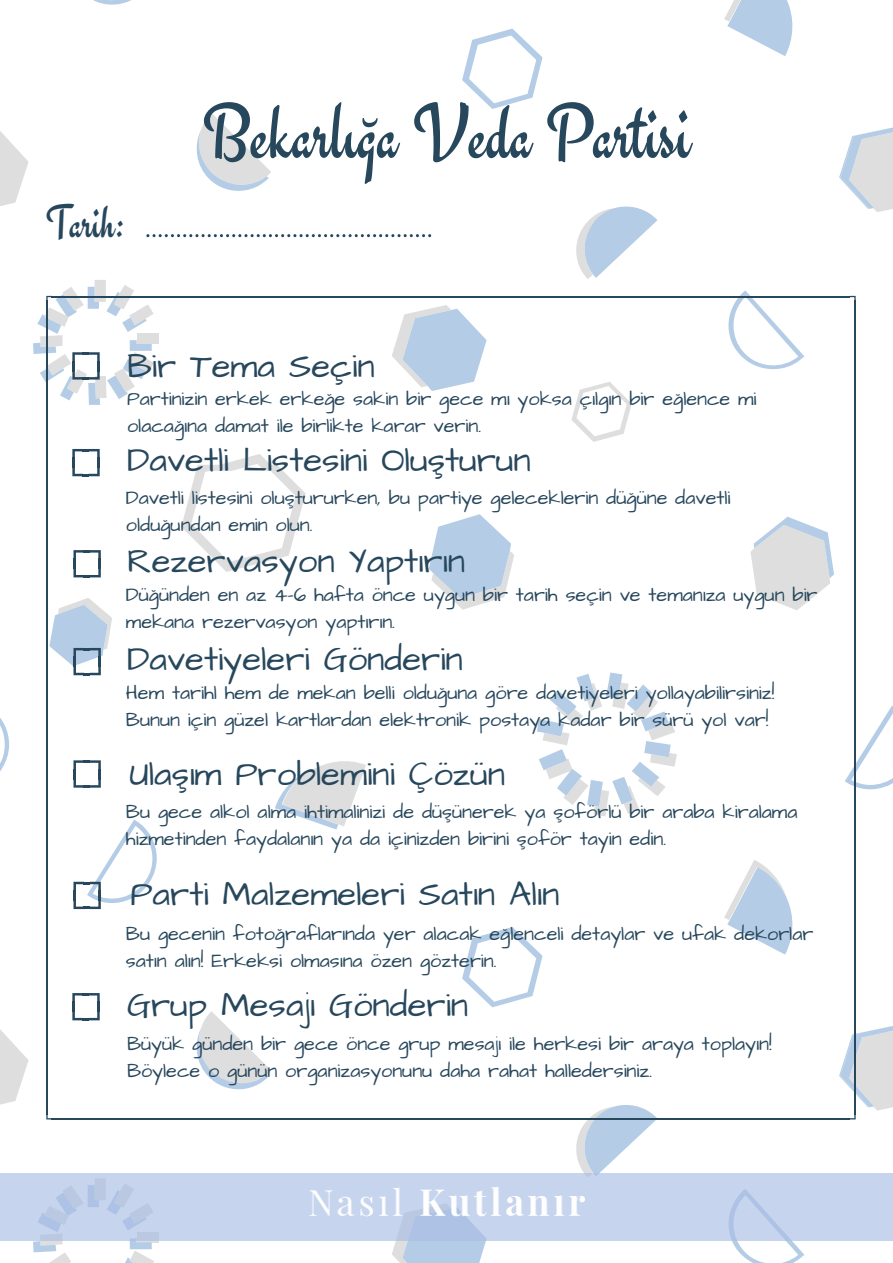
<style>
.page{position:relative;width:893px;height:1263px;background:#fff}
.page>*{position:absolute;margin:0;border:0;box-sizing:border-box;transform-origin:0 0}
.t1{font:79.35px "Engagement";color:#27475c}
.t2{font:47.25px "Engagement";color:#27475c}
.t3{font:34.65px "Architects Daughter";color:#27475c}
.t4{font:19.8px/27px "Architects Daughter";color:#27475c}
</style>
<div class="page">
<svg style="left:0;top:131px;width:29px;height:75px"></svg>
<svg style="left:571px;top:382px;width:60px;height:60px"></svg>
<div style="left:137px;top:333px;width:22px;height:11px;background:#dedede"></div>
<svg style="left:392px;top:305px;width:94px;height:86px"></svg>
<svg style="left:462px;top:29px;width:80px;height:80px"></svg>
<svg style="left:576px;top:206px;width:81px;height:73px"></svg>
<svg style="left:728px;top:290px;width:76px;height:79px"></svg>
<svg style="left:93px;top:0;width:38px;height:5px"></svg>
<svg style="left:196px;top:113px;width:75px;height:78px"></svg>
<svg style="left:724px;top:0;width:69px;height:56px"></svg>
<svg style="left:839px;top:127px;width:53px;height:85px"></svg>
<svg style="left:0;top:1029px;width:29px;height:76px"></svg>
<div style="left:137px;top:1232px;width:22px;height:10px;background:#dedede"></div>
<svg style="left:181px;top:454px;width:125px;height:118px"></svg>
<svg style="left:395px;top:1257px;width:86px;height:5px"></svg>
<svg style="left:429px;top:514px;width:85px;height:96px"></svg>
<svg style="left:750px;top:517px;width:84px;height:93px"></svg>
<svg style="left:462px;top:927px;width:80px;height:80px"></svg>
<svg style="left:537px;top:672px;width:140px;height:144px"></svg>
<svg style="left:33px;top:1241px;width:121px;height:21px"></svg>
<svg style="left:571px;top:1105px;width:86px;height:69px"></svg>
<svg style="left:732px;top:1241px;width:72px;height:21px"></svg>
<svg style="left:0;top:718px;width:9px;height:53px"></svg>
<svg style="left:196px;top:1011px;width:75px;height:79px"></svg>
<svg style="left:724px;top:860px;width:69px;height:94px"></svg>
<svg style="left:275px;top:761px;width:91px;height:68px"></svg>
<svg style="left:845px;top:706px;width:47px;height:83px"></svg>
<svg style="left:146px;top:234px;width:285px;height:3px"></svg>
<hr style="left:46px;top:300px;width:2px;height:815px;background:#27475c">
<svg style="left:46px;top:1115px;width:6px;height:4px"></svg>
<hr style="left:52px;top:1118px;width:797px;height:1px;background:#27475c">
<svg style="left:839px;top:1025px;width:53px;height:94px"></svg>
<hr style="left:854px;top:300px;width:1px;height:815px;background:#27475c">
<hr style="left:52px;top:296px;width:797px;height:1px;background:#27475c">
<svg style="left:849px;top:296px;width:6px;height:4px"></svg>
<div style="left:0;top:1174px;width:892px;height:67px;background:#c7d4ed"></div>
<img style="left:305px;top:1158px;width:282px;height:99px">
<svg style="left:33px;top:280px;width:121px;height:125px"></svg>
<svg style="left:72px;top:449px;width:28px;height:27px"></svg>
<svg style="left:73px;top:550px;width:28px;height:27px"></svg>
<svg style="left:49px;top:598px;width:63px;height:77px"></svg>
<svg style="left:73px;top:760px;width:28px;height:28px"></svg>
<svg style="left:73px;top:819px;width:84px;height:90px"></svg>
<svg style="left:72px;top:993px;width:28px;height:27px"></svg>
<h2 class="t2" style="left:46px;top:195px;width:81px">Tarih:</h2>
<h1 class="t1" style="left:203px;top:86px;width:490px">Bekarlığa Veda Partisi</h1>
<h3 class="t3" style="left:127px;top:342px;width:249px">Bir Tema Seçin</h3>
<p class="t4" style="left:127px;top:385px;width:631px">Partinizin erkek erkeğe sakin bir gece mı yoksa çılgın bir eğlence mi olacağına damat ile birlikte karar verin.</p>
<h3 class="t3" style="left:127px;top:437px;width:405px">Davetli Listesini Oluşturun</h3>
<p class="t4" style="left:126px;top:484px;width:606px">Davetli listesini oluştururken, bu partiye geleceklerin düğüne davetli olduğundan emin olun.</p>
<h3 class="t3" style="left:127px;top:538px;width:339px">Rezervasyon Yaptırın</h3>
<p class="t4" style="left:126px;top:582px;width:693px">Düğünden en az 4-6 hafta önce uygun bir tarih seçin ve temanıza uygun bir mekana rezervasyon yaptırın.</p>
<h3 class="t3" style="left:127px;top:636px;width:337px">Davetiyeleri Gönderin</h3>
<p class="t4" style="left:126px;top:680px;width:650px">Hem tarihl hem de mekan belli olduğuna göre davetiyeleri yollayabilirsiniz!<br>Bunun için güzel kartlardan elektronik postaya kadar bir sürü yol var!</p>
<h3 class="t3" style="left:129px;top:750px;width:377px">Ulaşım Problemini Çözün</h3>
<p class="t4" style="left:126px;top:799px;width:673px">Bu gece alkol alma ihtimalinizi de düşünerek ya şoförlü bir araba kiralama hizmetinden faydalanın ya da içinizden birini şoför tayin edin.</p>
<h3 class="t3" style="left:130px;top:871px;width:430px">Parti Malzemeleri Satın Alın</h3>
<p class="t4" style="left:126px;top:920px;width:689px">Bu gecenin fotoğraflarında yer alacak eğlenceli detaylar ve ufak dekorlar satın alın! Erkeksi olmasına özen gözterin.</p>
<h3 class="t3" style="left:127px;top:982px;width:343px">Grup Mesajı Gönderin</h3>
<p class="t4" style="left:127px;top:1031px;width:646px">Büyük günden bir gece önce grup mesajı ile herkesi bir araya toplayın!<br>Böylece o günün organizasyonunu daha rahat halledersiniz.</p>
</div>
